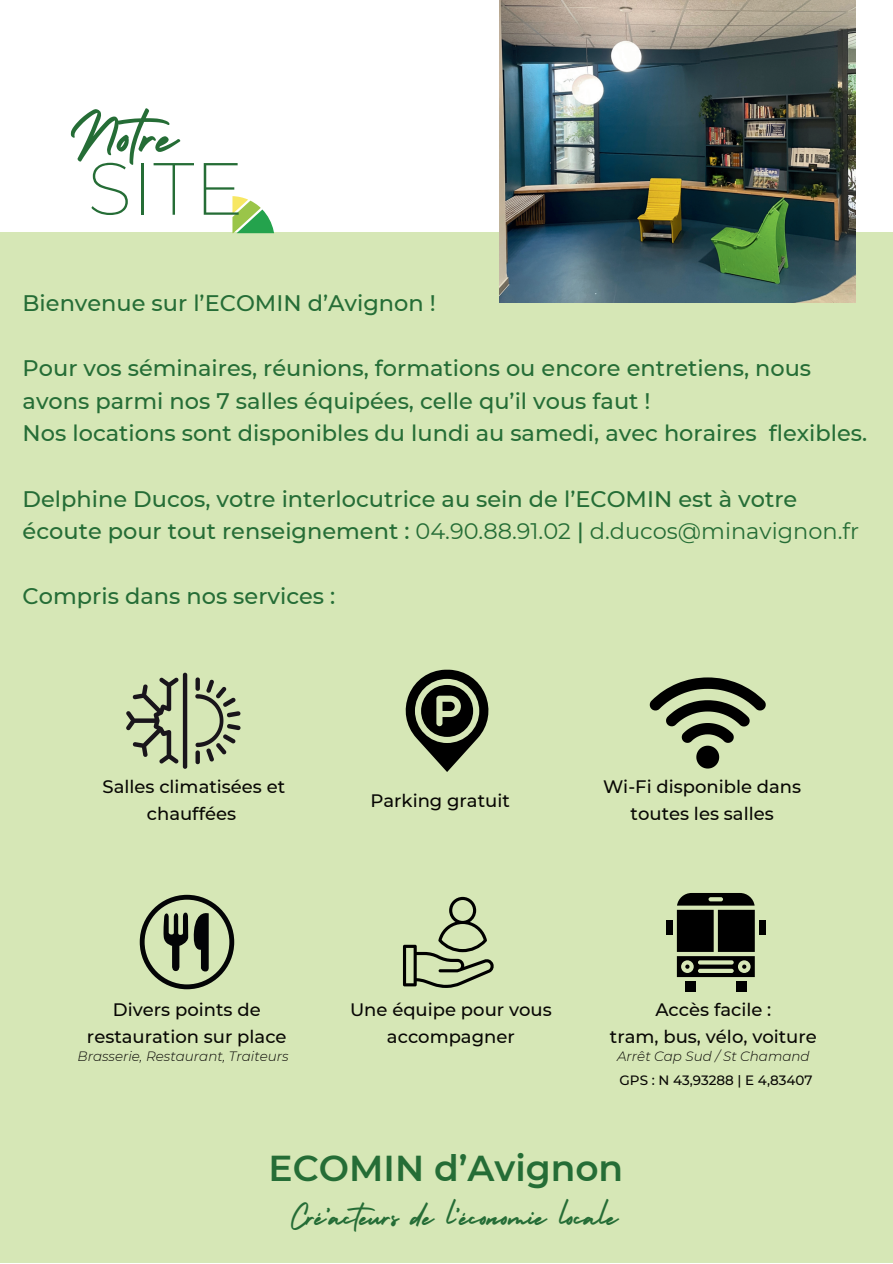
<style>
.page{position:relative;width:893px;height:1264px;background:#fff}
.page>*{position:absolute;margin:0;border:0;box-sizing:border-box;transform-origin:0 0}
.t1{font:200 73.8px "Montserrat";color:#256d36}
.t2{font:68.85px "Holiday";color:#256d36}
.t3{font:36px "Holiday";color:#256d36}
.t4{font:600 36px "Montserrat";color:#256d36}
.t5{font:500 22.5px/32.5px "Montserrat";color:#256d36}
.t6{font:500 18px/27px "Montserrat";color:#080704;text-align:center}
.t7{font:italic 300 13.5px "Montserrat";color:#080704}
.t8{font:500 13.5px "Montserrat";color:#080704}
.s1{font-weight:400}
</style>
<div class="page">
<div style="left:0;top:232px;width:892px;height:1030px;background:#d6e7b6"></div>
<img style="left:499px;top:0;width:356px;height:302px">
<svg style="left:126px;top:672px;width:61px;height:96px"></svg>
<svg style="left:195px;top:677px;width:45px;height:87px"></svg>
<svg style="left:140px;top:894px;width:94px;height:95px"></svg>
<svg style="left:649px;top:677px;width:116px;height:91px"></svg>
<svg style="left:405px;top:669px;width:84px;height:103px"></svg>
<div style="left:685px;top:981px;width:10px;height:10px;background:#000"></div>
<div style="left:735px;top:981px;width:11px;height:10px;background:#000"></div>
<div style="left:666px;top:920px;width:6px;height:15px;background:#000"></div>
<div style="left:759px;top:920px;width:6px;height:15px;background:#000"></div>
<svg style="left:676px;top:893px;width:78px;height:84px"></svg>
<svg style="left:403px;top:896px;width:91px;height:91px"></svg>
<svg style="left:232px;top:196px;width:42px;height:37px"></svg>
<h2 class="t2" style="left:69px;top:92px;width:119px">Notre</h2>
<h1 class="t1" style="left:87px;top:139px;width:158px">SITE</h1>
<p class="t5" style="left:23px;top:286px;width:414px">Bienvenue sur l’ECOMIN d’Avignon !</p>
<p class="t5" style="left:23px;top:351px;width:846px">Pour vos séminaires, réunions, formations ou encore entretiens, nous avons parmi nos 7 salles équipées, celle qu’il vous faut !<br>Nos locations sont disponibles du lundi au samedi, avec horaires flexibles.</p>
<p class="t5" style="left:23px;top:481px;width:837px">Delphine Ducos, votre interlocutrice au sein de l’ECOMIN est à votre écoute pour tout renseignement : <span class="s1">04.90.88.91.02</span> | <span class="s1">d.ducos@minavignon.fr</span></p>
<p class="t5" style="left:23px;top:579px;width:314px">Compris dans nos services :</p>
<p class="t6" style="left:102px;top:772px;width:184px">Salles climatisées et chauffées</p>
<p class="t6" style="left:370px;top:786px;width:141px">Parking gratuit</p>
<p class="t6" style="left:603px;top:772px;width:200px">Wi-Fi disponible dans toutes les salles</p>
<p class="t6" style="left:87px;top:995px;width:201px">Divers points de restauration sur place</p>
<p class="t6" style="left:350px;top:995px;width:203px">Une équipe pour vous</p>
<p class="t6" style="left:387px;top:1022px;width:129px">accompagner</p>
<p class="t6" style="left:655px;top:995px;width:117px">Accès facile :</p>
<p class="t6" style="left:610px;top:1022px;width:208px">tram, bus, vélo, voiture</p>
<p class="t7" style="left:77px;top:1046px;width:213px">Brasserie, Restaurant, Traiteurs</p>
<p class="t7" style="left:617px;top:1046px;width:194px">Arrêt Cap Sud / St Chamand</p>
<p class="t8" style="left:619px;top:1070px;width:194px">GPS : N 43,93288 | E 4,83407</p>
<h3 class="t4" style="left:268px;top:1142px;width:356px">ECOMIN d’Avignon</h3>
<h3 class="t3" style="left:290px;top:1193px;width:329px">Cré’acteurs de l’économie locale</h3>
</div>
